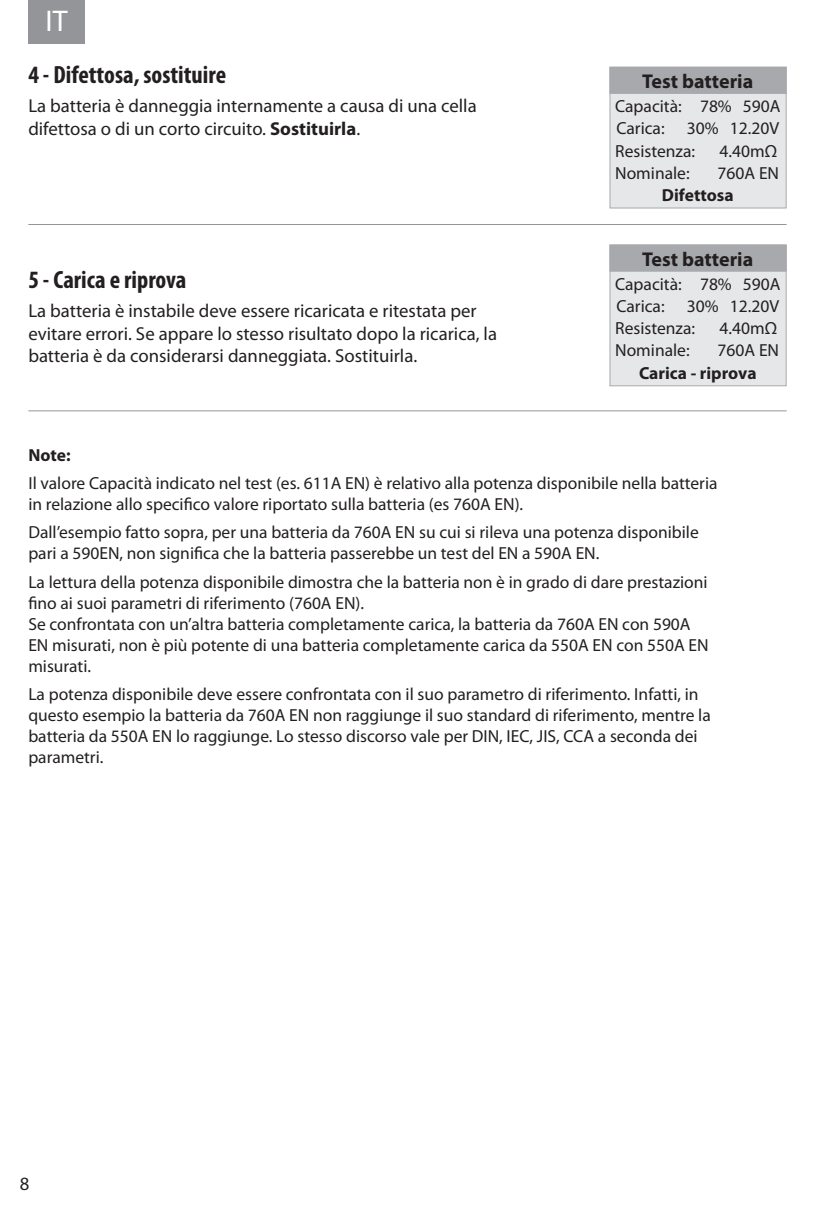
<style>
.page{position:relative;width:815px;height:1205px;background:#fff}
.page>*{position:absolute;margin:0;border:0;box-sizing:border-box;transform-origin:0 0}
.t1{font:30px "Myriad Pro";color:#fff}
.t2{font:700 condensed 25px "Myriad Pro";color:#231f20}
.t3{font:700 20px "Myriad Pro";color:#231f20}
.t4{font:18.75px/22.5px "Myriad Pro";color:#231f20}
.t5{font:17.5px/21px "Myriad Pro";color:#231f20}
.t6{font:700 17.5px "Myriad Pro";color:#231f20}
.s1{font-weight:700}
</style>
<div class="page">
<div style="left:28px;top:0;width:57px;height:44px;background:#939598"></div>
<hr style="left:28px;top:224px;width:759px;height:1px;background:#939598">
<hr style="left:28px;top:410px;width:759px;height:1px;background:#939598">
<div style="left:609px;top:67px;width:178px;height:141px;background:#e6e7e9;border:1px solid #a8a9ad"></div>
<div style="left:609px;top:67px;width:178px;height:27px;background:#a8a9ad"></div>
<div style="left:609px;top:244px;width:178px;height:142px;background:#e6e7e9;border:1px solid #a8a9ad"></div>
<div style="left:609px;top:244px;width:178px;height:28px;background:#a8a9ad;border:1px solid #a8a9ad"></div>
<h1 class="t1" style="left:46px;top:2px;width:24px">IT</h1>
<h2 class="t2" style="left:28px;top:59px;width:199px">4 - Difettosa, sostituire</h2>
<p class="t4" style="left:28px;top:94px;width:450px">La batteria è danneggia internamente a causa di una cella difettosa o di un corto circuito. <span class="s1">Sostituirla</span>.</p>
<h2 class="t2" style="left:28px;top:264px;width:160px">5 - Carica e riprova</h2>
<p class="t4" style="left:28px;top:299px;width:470px">La batteria è instabile deve essere ricaricata e ritestata per evitare errori. Se appare lo stesso risultato dopo la ricarica, la batteria è da considerarsi danneggiata. Sostituirla.</p>
<p class="t3" style="left:642px;top:68px;width:113px">Test batteria</p>
<p class="t5" style="left:615px;top:95px;width:167px;line-height:22px">Capacità: 78% 590A<br>Carica:</p>
<p class="t5" style="left:615px;top:117px;width:166px;line-height:22px;text-indent:72px">30% 12.20V<br>Resistenza:</p>
<p class="t5" style="left:720px;top:140px;width:59px">4.40mΩ</p>
<p class="t5" style="left:615px;top:162px;width:76px">Nominale:</p>
<p class="t5" style="left:718px;top:162px;width:63px">760A EN</p>
<p class="t6" style="left:662px;top:183px;width:73px">Difettosa</p>
<p class="t3" style="left:642px;top:246px;width:113px">Test batteria</p>
<p class="t5" style="left:615px;top:273px;width:167px;line-height:22px">Capacità: 78% 590A<br>Carica:</p>
<p class="t5" style="left:615px;top:295px;width:166px;line-height:22px;text-indent:72px">30% 12.20V<br>Resistenza:</p>
<p class="t5" style="left:720px;top:318px;width:59px">4.40mΩ</p>
<p class="t5" style="left:615px;top:340px;width:76px">Nominale:</p>
<p class="t5" style="left:718px;top:340px;width:63px">760A EN</p>
<p class="t6" style="left:639px;top:361px;width:119px">Carica - riprova</p>
<p class="t6" style="left:28px;top:444px;width:44px">Note:</p>
<p class="t5" style="left:28px;top:473px;width:691px">Il valore Capacità indicato nel test (es. 611A EN) è relativo alla potenza disponibile nella batteria in relazione allo specifico valore riportato sulla batteria (es 760A EN).</p>
<p class="t5" style="left:28px;top:522px;width:672px">Dall’esempio fatto sopra, per una batteria da 760A EN su cui si rileva una potenza disponibile pari a 590EN, non significa che la batteria passerebbe un test del EN a 590A EN.</p>
<p class="t5" style="left:28px;top:571px;width:682px">La lettura della potenza disponibile dimostra che la batteria non è in grado di dare prestazioni fino ai suoi parametri di riferimento (760A EN).<br>Se confrontata con un’altra batteria completamente carica, la batteria da 760A EN con 590A EN misurati, non è più potente di una batteria completamente carica da 550A EN con 550A EN misurati.</p>
<p class="t5" style="left:28px;top:683px;width:684px">La potenza disponibile deve essere confrontata con il suo parametro di riferimento. Infatti, in questo esempio la batteria da 760A EN non raggiunge il suo standard di riferimento, mentre la batteria da 550A EN lo raggiunge. Lo stesso discorso vale per DIN, IEC, JIS, CCA a seconda dei parametri.</p>
<p class="t4" style="left:20px;top:1172px;width:11px">8</p>
</div>
